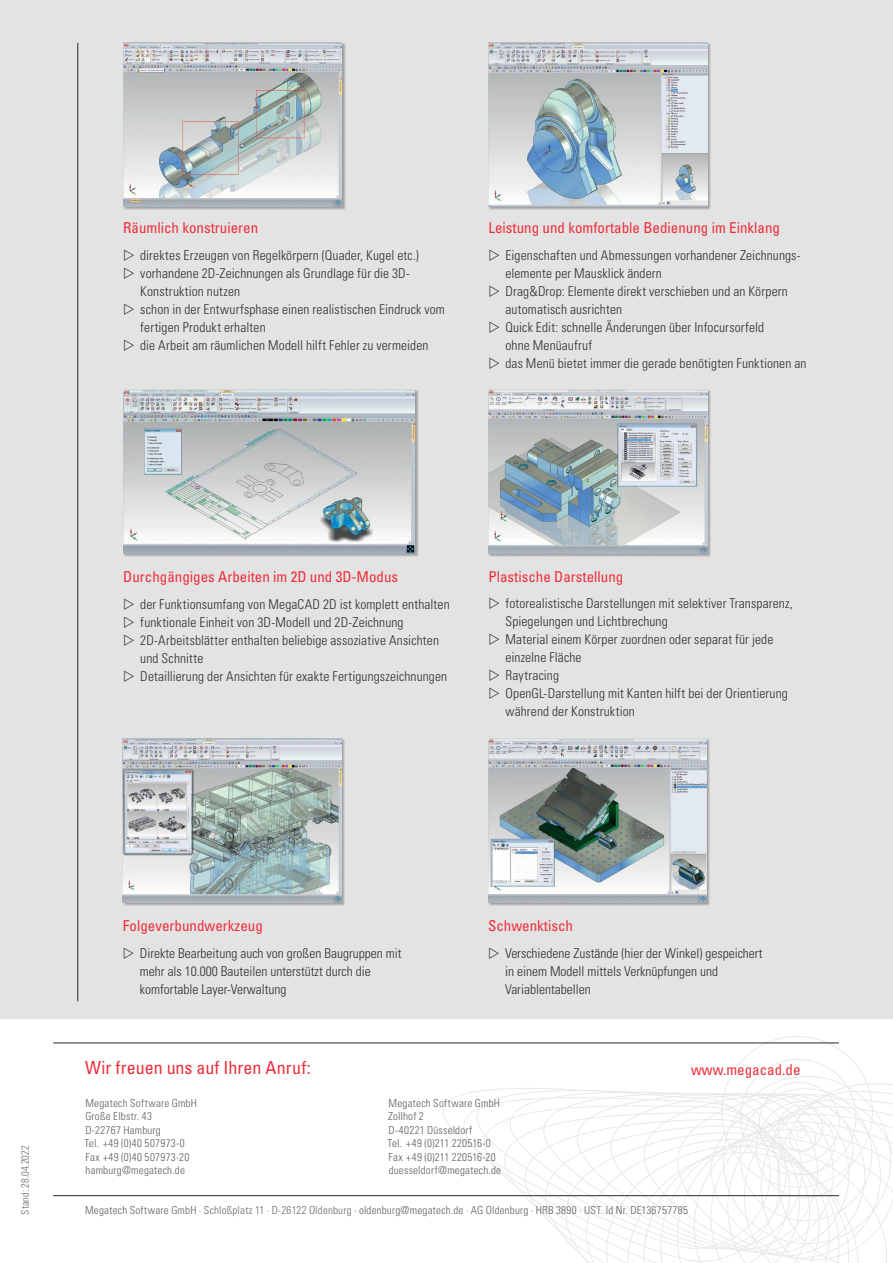
<style>
.page{position:relative;width:893px;height:1263px;background:#fff}
.page>*{position:absolute;margin:0;border:0;box-sizing:border-box;transform-origin:0 0}
.t1{font:condensed 18px "Univers LT Std";color:#ee2e3a}
.t2{font:condensed 15px "Univers LT Std";color:#ee2e3a}
.t3{font:300 condensed 13.5px/18px "Univers LT Std";letter-spacing:.01em;color:#2d2f32}
.t4{font:300 condensed 11.1px/13.5px "Univers LT Std";letter-spacing:.02em;color:#5a6064}
.t5{font:300 condensed 10.5px "Univers LT Std";color:#696a6d}
.s1{color:#696a6d}
</style>
<div class="page">
<svg style="left:476px;top:1075px;width:311px;height:122px"></svg>
<svg style="left:504px;top:1083px;width:389px;height:180px"></svg>
<div style="left:773px;top:1113px;width:62px;height:62px;border:1px solid #a7a9ac;border-radius:50%"></div>
<div style="left:789px;top:1125px;width:27px;height:27px;border:1px solid #a7a9ac;border-radius:50%"></div>
<div style="left:796px;top:1128px;width:10px;height:10px;border:1px solid #a7a9ac;border-radius:50%"></div>
<div style="left:778px;top:1105px;width:45px;height:45px;border:1px solid #a7a9ac;border-radius:50%"></div>
<div style="left:759px;top:1082px;width:81px;height:81px;border:1px solid #a7a9ac;border-radius:50%"></div>
<div style="left:0;top:0;width:893px;height:1019px;background:#e4e3e4"></div>
<hr style="left:78px;top:43px;width:1px;height:958px;background:#23292f">
<hr style="left:53px;top:1042px;width:786px;height:1px;background:#23292f">
<hr style="left:53px;top:1195px;width:786px;height:1px;background:#23292f">
<div style="left:123px;top:43px;width:223px;height:168px;background:#000;opacity:.3"></div>
<img style="left:123px;top:43px;width:219px;height:163px">
<div style="left:123px;top:389px;width:296px;height:168px;background:#000;opacity:.3"></div>
<img style="left:123px;top:389px;width:292px;height:164px">
<div style="left:123px;top:738px;width:222px;height:168px;background:#000;opacity:.3"></div>
<img style="left:123px;top:738px;width:218px;height:164px">
<div style="left:489px;top:389px;width:222px;height:168px;background:#000;opacity:.3"></div>
<img style="left:488px;top:389px;width:219px;height:164px">
<div style="left:488px;top:738px;width:223px;height:168px;background:#000;opacity:.3"></div>
<img style="left:488px;top:738px;width:219px;height:164px">
<div style="left:489px;top:43px;width:222px;height:168px;background:#000;opacity:.3"></div>
<img style="left:488px;top:43px;width:219px;height:163px">
<p class="t2" style="left:123px;top:218px;width:136px">Räumlich konstruieren</p>
<p class="t3" style="left:140px;top:246px;width:306px">direktes Erzeugen von Regelkörpern (Quader, Kugel etc.) vorhandene 2D-Zeichnungen als Grundlage für die 3D-Konstruktion nutzen<br>schon in der Entwurfsphase einen realistischen Eindruck vom fertigen Produkt erhalten<br>die Arbeit am räumlichen Modell hilft Fehler zu vermeiden</p>
<p class="t2" style="left:488px;top:218px;width:293px">Leistung und komfortable Bedienung im Einklang</p>
<p class="t3" style="left:505px;top:246px;width:303px">Eigenschaften und Abmessungen vorhandener Zeichnungs&shy;elemente per Mausklick ändern<br>Drag&amp;Drop: Elemente direkt verschieben und an Körpern automatisch ausrichten<br>Quick Edit: schnelle Änderungen über Infocursorfeld<br>ohne Menüaufruf<br>das Menü bietet immer die gerade benötigten Funktionen an</p>
<p class="t2" style="left:123px;top:567px;width:276px">Durchgängiges Arbeiten im 2D und 3D-Modus</p>
<p class="t3" style="left:140px;top:595px;width:311px">der Funktionsumfang von MegaCAD 2D ist komplett enthalten funktionale Einheit von 3D-Modell und 2D-Zeichnung 2D-Arbeitsblätter enthalten beliebige assoziative Ansichten und Schnitte<br>Detaillierung der Ansichten für exakte Fertigungszeichnungen</p>
<p class="t2" style="left:488px;top:567px;width:136px">Plastische Darstellung</p>
<p class="t3" style="left:505px;top:595px;width:289px">fotorealistische Darstellungen mit selektiver Transparenz, Spiegelungen und Lichtbrechung<br>Material einem Körper zuordnen oder separat für jede einzelne Fläche<br>Raytracing<br>OpenGL-Darstellung mit Kanten hilft bei der Orientierung während der Konstruktion</p>
<p class="t5" style="left:19px;top:1214px;width:70px;rotate:-90deg">Stand: 28.04.2022</p>
<p class="t2" style="left:123px;top:916px;width:141px">Folgeverbundwerkzeug</p>
<p class="t3" style="left:140px;top:944px;width:263px">Direkte Bearbeitung auch von großen Baugruppen mit mehr als 10.000 Bauteilen unterstützt durch die komfortable Layer-Verwaltung</p>
<h1 class="t1" style="left:85px;top:1056px;width:227px">Wir freuen uns auf Ihren Anruf:</h1>
<p class="t2" style="left:488px;top:916px;width:86px">Schwenktisch</p>
<p class="t3" style="left:505px;top:944px;width:259px">Verschiedene Zustände (hier der Winkel) gespeichert in einem Modell mittels Verknüpfungen und<br>Variablentabellen</p>
<p class="t2" style="left:691px;top:1060px;width:111px">www.megacad.de</p>
<p class="t4" style="left:84px;top:1096px;width:114px">Megatech Software GmbH<br>Große Elbstr. 43<br>D-22767 Hamburg<br>Tel. +49 (0)40 507973-0<br>Fax +49 (0)40 507973-20 hamburg@megatech.de</p>
<p class="t4" style="left:388px;top:1096px;width:115px">Megatech Software GmbH<br>Zollhof 2<br>D-40221 Düsseldorf<br>Tel. +49 (0)211 220516-0<br>Fax +49 (0)211 220516-20 duesseldorf@megatech.de</p>
<p class="t4" style="left:85px;top:1203px;width:604px">Megatech Software GmbH · <span class="s1">Schloßplatz 11 · D-26122 Oldenburg</span> · oldenburg@megatech.de · AG Oldenburg · HRB 3890 · UST. Id Nr. DE136757785</p>
</div>
